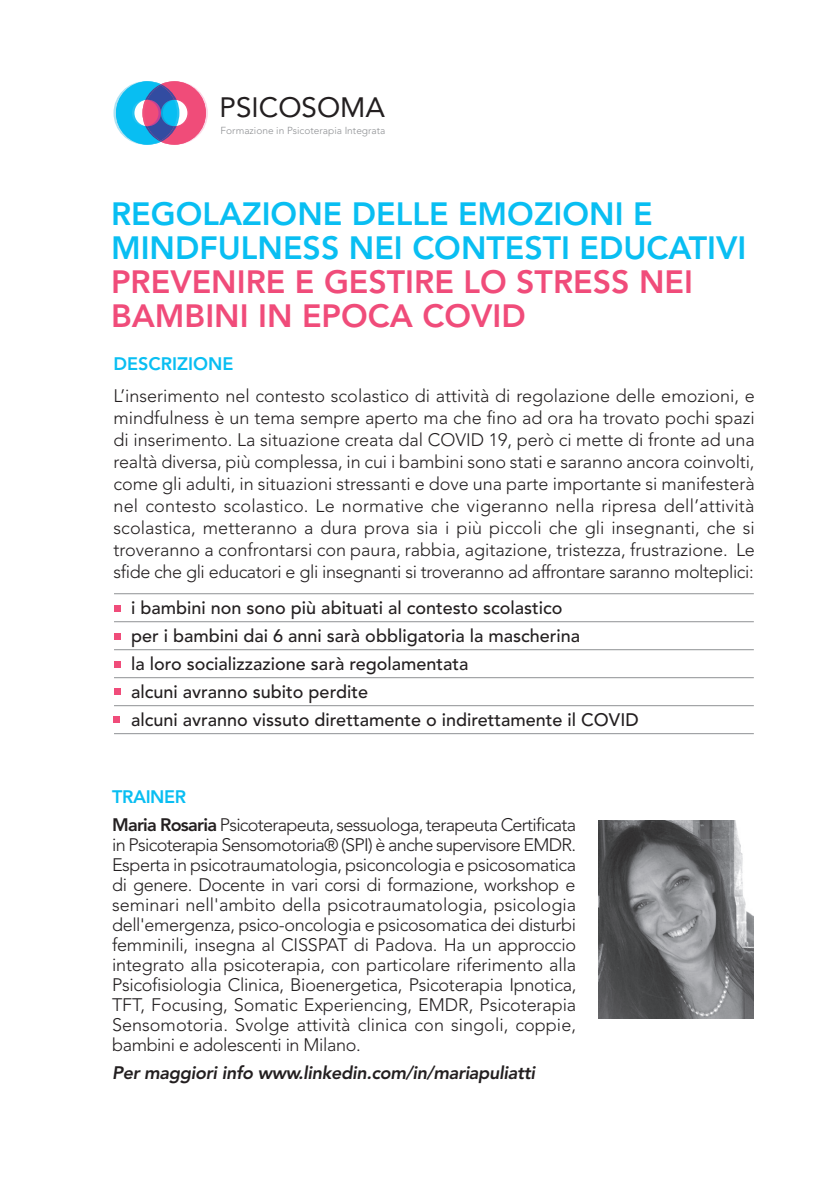
<style>
.page{position:relative;width:840px;height:1191px;background:#fff}
.page>*{position:absolute;margin:0;border:0;box-sizing:border-box;transform-origin:0 0}
.t1{font:800 32px/34px "Avenir LT Std";color:#09bef2}
.t2{font:800 32px/34px "Avenir LT Std";color:#f04c7a}
.t3{font:27.8px "Avenir LT Std";color:#231f20}
.t4{font:300 18px/20px "Avenir LT Std";letter-spacing:-.02em;color:#231f20;text-align:justify}
.t5{font:500 18px/28px "Avenir LT Std";color:#231f20}
.t6{font:300 18px/28px "Avenir LT Std";letter-spacing:-.04em;color:#231f20}
.t7{font:italic 800 18px "Avenir LT Std";letter-spacing:-.02em;color:#231f20}
.t8{font:800 18px "Avenir LT Std";color:#09bef2}
.t9{font:300 10.2px "Avenir LT Std";color:#8f9194}
.s1{font-weight:800;color:#09bef2}
.s2{font-weight:800}
</style>
<div class="page">
<svg style="left:113px;top:81px;width:95px;height:64px"></svg>
<img style="left:598px;top:821px;width:155px;height:197px">
<div style="left:114px;top:605px;width:7px;height:7px;background:#f04c7a"></div>
<hr style="left:114px;top:593px;width:639px;height:1px;background:#8f9194">
<hr style="left:114px;top:621px;width:639px;height:1px;background:#8f9194">
<hr style="left:114px;top:649px;width:639px;height:1px;background:#8f9194">
<hr style="left:114px;top:677px;width:639px;height:1px;background:#8f9194">
<hr style="left:114px;top:705px;width:639px;height:1px;background:#8f9194">
<hr style="left:114px;top:733px;width:639px;height:1px;background:#8f9194">
<div style="left:114px;top:633px;width:7px;height:7px;background:#f04c7a"></div>
<div style="left:114px;top:661px;width:7px;height:6px;background:#f04c7a"></div>
<div style="left:114px;top:688px;width:7px;height:7px;background:#f04c7a"></div>
<div style="left:113px;top:716px;width:7px;height:7px;background:#f04c7a"></div>
<h2 class="t3" style="left:219px;top:92px;width:167px">PSICOSOMA</h2>
<p class="t9" style="left:220px;top:125px;width:166px">Formazione in Psicoterapia Integrata</p>
<h1 class="t1" style="left:111px;top:197px;width:636px">REGOLAZIONE DELLE EMOZIONI E<br>MINDFULNESS NEI CONTESTI EDUCATIVI</h1>
<h1 class="t2" style="left:111px;top:265px;width:583px">PREVENIRE E GESTIRE LO STRESS NEI<br>BAMBINI IN EPOCA COVID</h1>
<p class="t8" style="left:113px;top:353px;width:121px">DESCRIZIONE</p>
<p class="t4" style="left:113px;top:385px;width:642px;line-height:22px">L’inserimento nel contesto scolastico di attività di regolazione delle emozioni, e mindfulness è un tema sempre aperto ma che fino ad ora ha trovato pochi spazi di inserimento. La situazione creata dal COVID 19, però ci mette di fronte ad una realtà diversa, più complessa, in cui i bambini sono stati e saranno ancora coinvolti, come gli adulti, in situazioni stressanti e dove una parte importante si manifesterà nel contesto scolastico. Le normative che vigeranno nella ripresa dell’attività scolastica, metteranno a dura prova sia i più piccoli che gli insegnanti, che si troveranno a confrontarsi con paura, rabbia, agitazione, tristezza, frustrazione. Le sfide che gli educatori e gli insegnanti si troveranno ad affrontare saranno molteplici:</p>
<p class="t5" style="left:131px;top:594px;width:509px">i bambini non sono più abituati al contesto scolastico<br>per i bambini dai 6 anni sarà obbligatoria la mascherina<br>la loro socializzazione sarà regolamentata<br>alcuni avranno subito perdite<br>alcuni avranno vissuto direttamente o indirettamente il COVID</p>
<p class="t6" style="left:112px;top:782px;width:465px"><span class="s1">TRAINER<br></span><span class="s2">Maria Rosaria</span> Psicoterapeuta, sessuologa, terapeuta Certificata</p>
<p class="t4" style="left:112px;top:834px;width:465px">in Psicoterapia Sensomotoria® (SPI) è anche supervisore EMDR.<br>Esperta in psicotraumatologia, psiconcologia e psicosomatica di genere. Docente in vari corsi di formazione, workshop e seminari nell'ambito della psicotraumatologia, psicologia dell'emergenza, psico-oncologia e psicosomatica dei disturbi femminili, insegna al CISSPAT di Padova. Ha un approccio integrato alla psicoterapia, con particolare riferimento alla Psicofisiologia Clinica, Bioenergetica, Psicoterapia Ipnotica, TFT, Focusing, Somatic Experiencing, EMDR, Psicoterapia Sensomotoria. Svolge attività clinica con singoli, coppie, bambini e adolescenti in Milano.</p>
<p class="t7" style="left:112px;top:1062px;width:424px">Per maggiori info www.linkedin.com/in/mariapuliatti</p>
</div>
